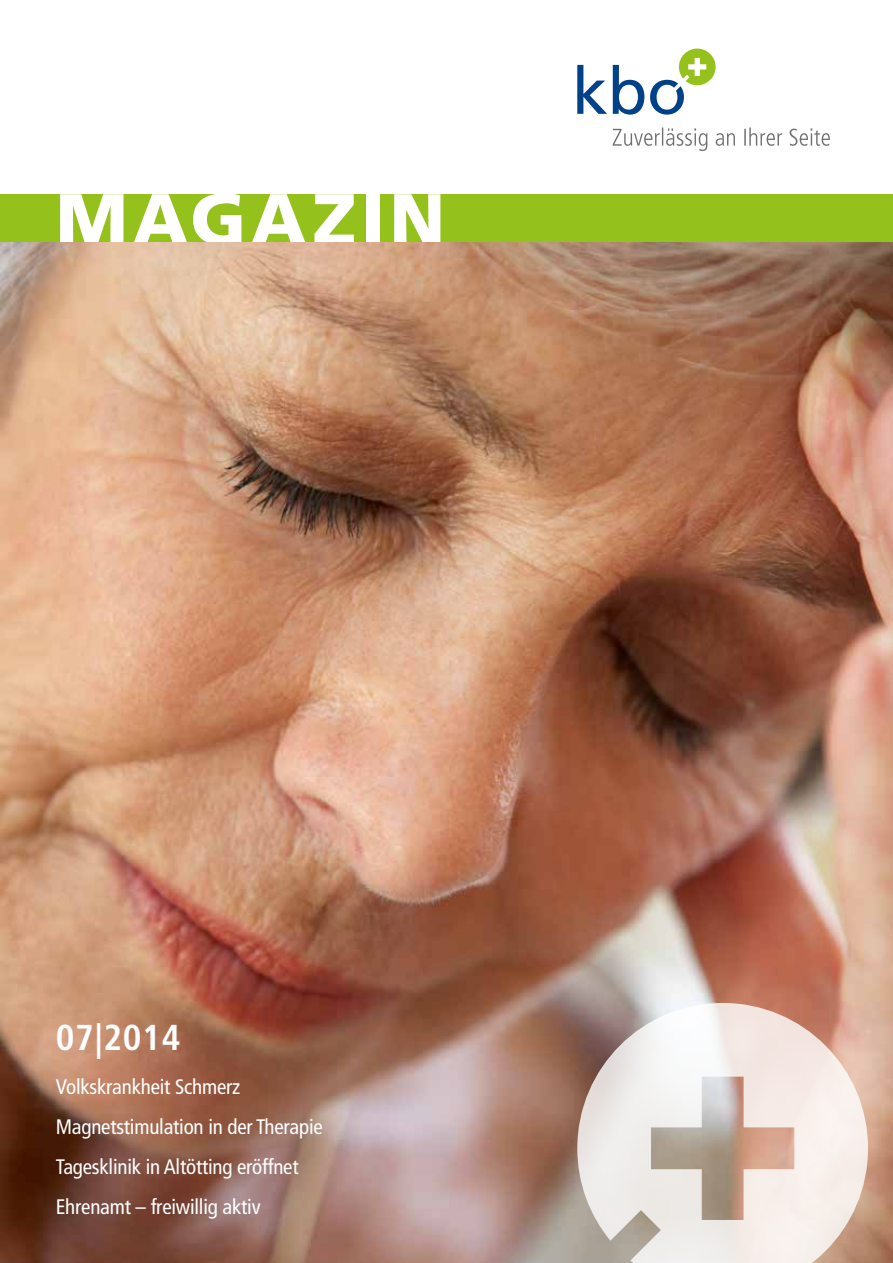
<style>
.page{position:relative;width:893px;height:1263px;background:#fff}
.page>*{position:absolute;margin:0;border:0;box-sizing:border-box;transform-origin:0 0}
.t1{font:900 72px "Frutiger LT Com";letter-spacing:.06em;color:#fff}
.t2{font:700 condensed 36px "Frutiger LT Com";letter-spacing:.02em;color:#fff}
.t3{font:condensed 21px/40px "Frutiger LT Com";letter-spacing:-.01em;color:#fff}
</style>
<div class="page">
<div style="left:0;top:194px;width:893px;height:49px;background:#94c11c"></div>
<img style="left:0;top:243px;width:893px;height:1020px">
<svg style="left:577px;top:65px;width:30px;height:49px"></svg>
<svg style="left:613px;top:65px;width:31px;height:50px"></svg>
<svg style="left:650px;top:49px;width:66px;height:66px"></svg>
<svg style="left:613px;top:128px;width:217px;height:23px"></svg>
<svg style="left:577px;top:1003px;width:291px;height:260px;background:#dfd1cb"></svg>
<h1 class="t1" style="left:56px;top:176px;width:391px">MAGAZIN</h1>
<h2 class="t2" style="left:56px;top:1016px;width:126px">07|2014</h2>
<p class="t3" style="left:56px;top:1067px;width:268px">Volkskrankheit Schmerz<br>Magnetstimulation in der Therapie<br>Tagesklinik in Altötting eröffnet<br>Ehrenamt – freiwillig aktiv</p>
</div>
